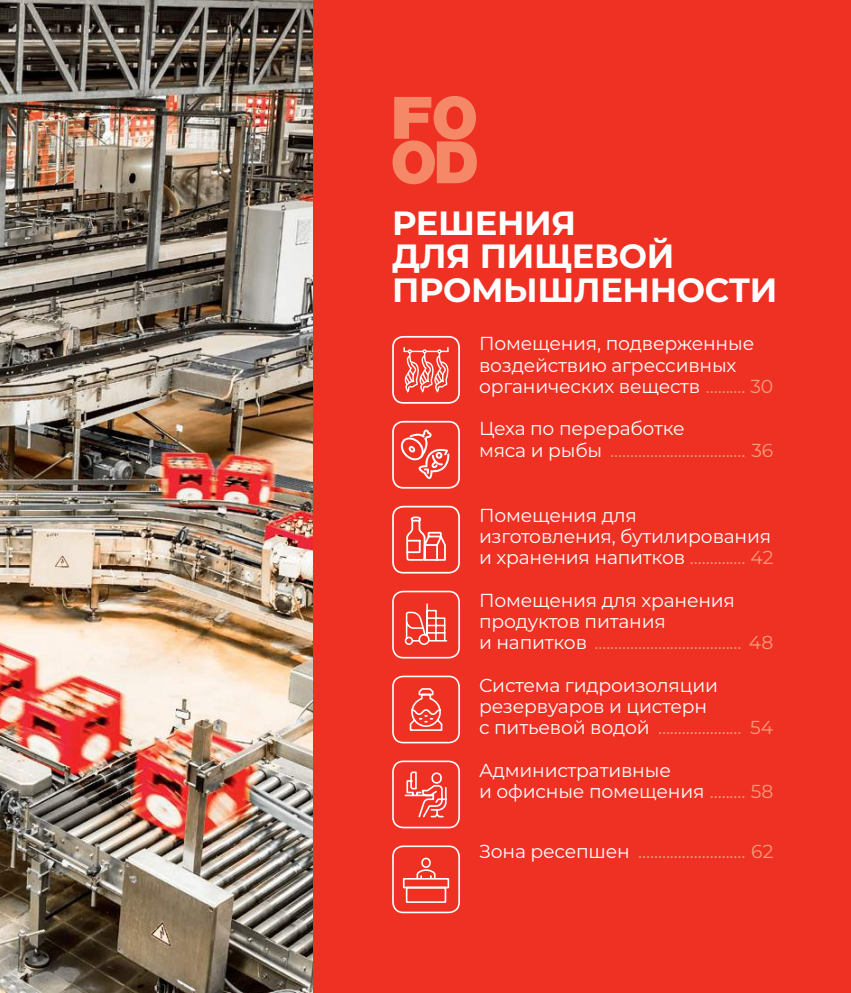
<style>
.page{position:relative;width:851px;height:993px;background:#fff}
.page>*{position:absolute;margin:0;border:0;box-sizing:border-box;transform-origin:0 0}
.t1{font:900 58.5px/44.5px "Helvetica Neue LTW1 G";color:#f58967;scale:1.15 1}
.t2{font:700 33.62px/33.6px "Montserrat";letter-spacing:-.01em;color:#fff}
.t3{font:18.75px/21.2px "Montserrat";letter-spacing:-.01em;color:#fff}
.t4{font:18.75px "Montserrat";color:#f79b7a}
</style>
<div class="page">
<img style="left:0;top:0;width:314px;height:992px">
<div style="left:314px;top:0;width:536px;height:992px;background:#ee3123"></div>
<svg style="left:403px;top:347px;width:46px;height:45px"></svg>
<div style="left:392px;top:336px;width:68px;height:67px;border:2px solid #fff;border-radius:10px"></div>
<svg style="left:400px;top:429px;width:49px;height:50px"></svg>
<div style="left:392px;top:420px;width:68px;height:68px;border:2px solid #fff;border-radius:10px"></div>
<svg style="left:406px;top:516px;width:40px;height:45px"></svg>
<div style="left:392px;top:505px;width:68px;height:68px;border:2px solid #fff;border-radius:10px"></div>
<div style="left:392px;top:590px;width:68px;height:68px;border:2px solid #fff;border-radius:10px"></div>
<svg style="left:404px;top:603px;width:44px;height:42px"></svg>
<div style="left:392px;top:675px;width:68px;height:68px;border:2px solid #fff;border-radius:10px"></div>
<svg style="left:409px;top:688px;width:34px;height:43px"></svg>
<div style="left:392px;top:760px;width:68px;height:68px;border:2px solid #fff;border-radius:10px"></div>
<svg style="left:404px;top:771px;width:43px;height:47px"></svg>
<div style="left:392px;top:845px;width:68px;height:67px;border:2px solid #fff;border-radius:10px"></div>
<svg style="left:402px;top:857px;width:48px;height:46px"></svg>
<h1 class="t1" style="left:390px;top:96px;width:79px">FO<br>OD</h1>
<h2 class="t2" style="left:392px;top:204px;width:386px">Решения<br>для пищевой промышленности</h2>
<p class="t3" style="left:479px;top:332px;width:277px">Помещения, подверженные воздействию агрессивных органических веществ</p>
<p class="t4" style="left:750px;top:373px;width:24px">30</p>
<p class="t3" style="left:479px;top:417px;width:207px">Цеха по переработке мяса и рыбы</p>
<p class="t4" style="left:751px;top:437px;width:23px">36</p>
<p class="t3" style="left:479px;top:503px;width:293px">Помещения для изготовления, бутилирования и хранения напитков</p>
<p class="t4" style="left:750px;top:544px;width:24px">42</p>
<p class="t3" style="left:479px;top:588px;width:257px">Помещения для хранения продуктов питания<br>и напитков</p>
<p class="t3" style="left:479px;top:673px;width:240px">Система гидроизоляции резервуаров и цистерн с питьевой водой</p>
<p class="t3" style="left:479px;top:758px;width:227px">Административные<br>и офисные помещения</p>
<p class="t4" style="left:748px;top:629px;width:26px">48</p>
<p class="t4" style="left:750px;top:714px;width:25px">54</p>
<p class="t4" style="left:750px;top:778px;width:24px">58</p>
<p class="t3" style="left:479px;top:840px;width:152px">Зона ресепшен</p>
<p class="t4" style="left:751px;top:838px;width:24px">62</p>
</div>
